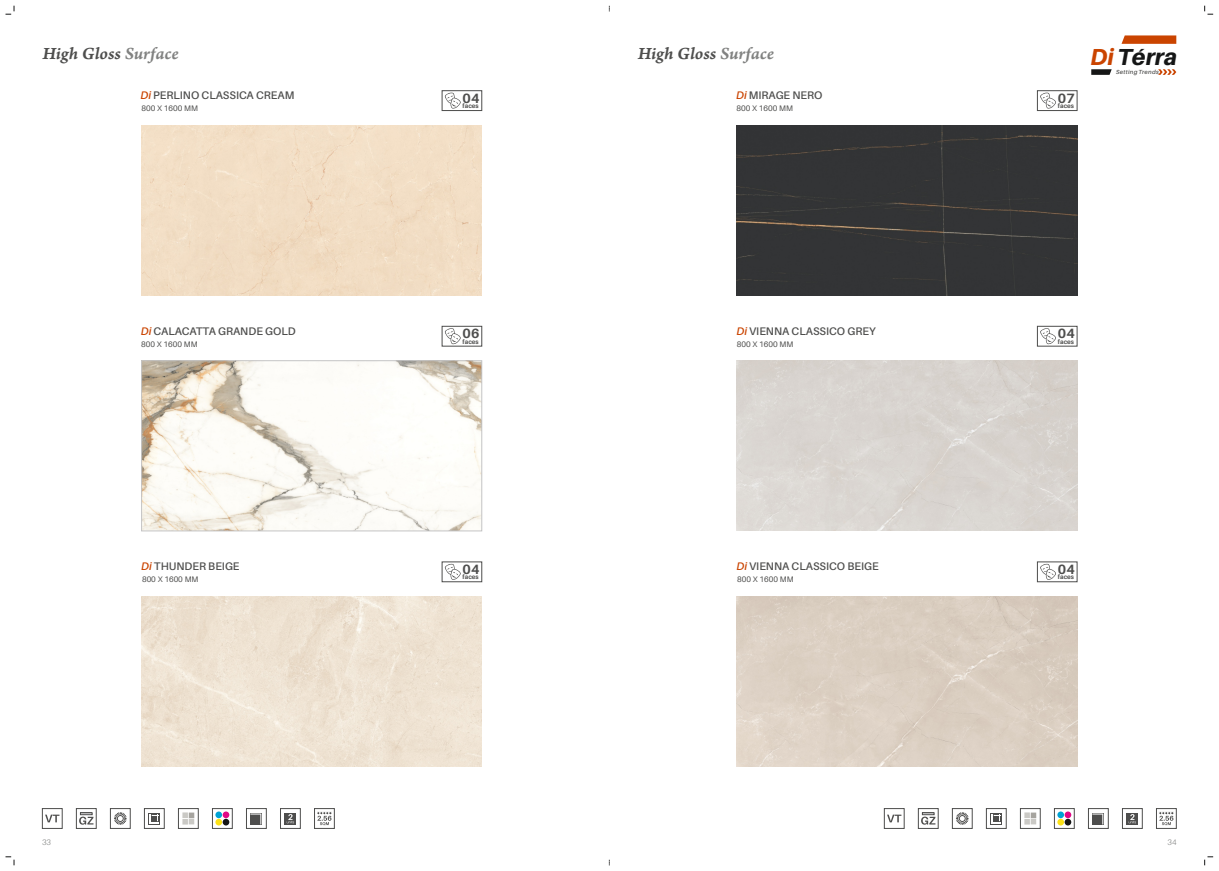
<style>
.page{position:relative;width:1219px;height:871px;background:#fff}
.page>*{position:absolute;margin:0;border:0;box-sizing:border-box;transform-origin:0 0}
.t1{font:italic 800 23.2px "Aileron";color:#151616}
.t2{font:18px "Arno Pro Smbd Italic Caption";letter-spacing:-.005em;color:#4e4e4d}
.t3{font:700 13.5px "Aileron";color:#4e4e4d}
.t4{font:600 11px "Aileron";color:#4e4e4d}
.t5{font:8px "Aileron";color:#4e4e4d}
.t6{font:300 8px "Aileron";color:#818281}
.t7{font:700 6.4px "Aileron";color:#4e4e4d}
.t8{font:italic 600 5.9px "Aileron";letter-spacing:.055em;color:#4e4e4d}
.s1{color:#818281}
.s2{color:#ca4400}
.s3{font-style:italic;color:#ca4400}
</style>
<div class="page">
<svg style="left:6px;top:6px;width:9px;height:9px"></svg>
<svg style="left:1204px;top:6px;width:9px;height:9px"></svg>
<svg style="left:6px;top:856px;width:9px;height:9px"></svg>
<svg style="left:1204px;top:856px;width:9px;height:9px"></svg>
<div style="left:1156px;top:807px;width:21px;height:21px;border:1px solid #4e4e4d"></div>
<svg style="left:1159px;top:811px;width:15px;height:14px"></svg>
<div style="left:986px;top:807px;width:21px;height:21px;border:1px solid #4e4e4d"></div>
<svg style="left:990px;top:813px;width:12px;height:11px"></svg>
<svg style="left:991px;top:813px;width:10px;height:10px"></svg>
<div style="left:884px;top:807px;width:21px;height:21px;border:1px solid #4e4e4d"></div>
<svg style="left:887px;top:814px;width:14px;height:8px"></svg>
<div style="left:918px;top:807px;width:21px;height:21px;border:1px solid #4e4e4d"></div>
<svg style="left:921px;top:812px;width:14px;height:12px"></svg>
<div style="left:1020px;top:807px;width:21px;height:21px;border:1px solid #4e4e4d"></div>
<svg style="left:1024px;top:812px;width:12px;height:12px"></svg>
<div style="left:1054px;top:807px;width:21px;height:21px;border:1px solid #4e4e4d"></div>
<div style="left:1057px;top:818px;width:7px;height:7px;background:#fbe116;border-radius:50%"></div>
<div style="left:1057px;top:811px;width:7px;height:7px;background:#00a3d4;border-radius:50%"></div>
<div style="left:1065px;top:811px;width:6px;height:7px;background:#e10886;border-radius:50%"></div>
<div style="left:1065px;top:818px;width:6px;height:7px;background:#151616;border-radius:50%"></div>
<div style="left:1088px;top:807px;width:21px;height:21px;border:1px solid #4e4e4d"></div>
<svg style="left:1092px;top:813px;width:11px;height:11px"></svg>
<div style="left:1122px;top:807px;width:21px;height:21px;border:1px solid #4e4e4d"></div>
<div style="left:1126px;top:812px;width:12px;height:12px;background:#4e4e4d"></div>
<svg style="left:1129px;top:814px;width:7px;height:9px"></svg>
<div style="left:952px;top:807px;width:21px;height:21px;border:1px solid #4e4e4d"></div>
<svg style="left:956px;top:812px;width:13px;height:12px"></svg>
<div style="left:314px;top:807px;width:21px;height:21px;border:1px solid #4e4e4d"></div>
<svg style="left:317px;top:811px;width:15px;height:14px"></svg>
<div style="left:144px;top:807px;width:21px;height:21px;border:1px solid #4e4e4d"></div>
<svg style="left:148px;top:813px;width:12px;height:11px"></svg>
<svg style="left:149px;top:813px;width:10px;height:10px"></svg>
<div style="left:42px;top:807px;width:21px;height:21px;border:1px solid #4e4e4d"></div>
<svg style="left:45px;top:814px;width:14px;height:8px"></svg>
<div style="left:76px;top:807px;width:21px;height:21px;border:1px solid #4e4e4d"></div>
<svg style="left:79px;top:812px;width:14px;height:12px"></svg>
<div style="left:178px;top:807px;width:21px;height:21px;border:1px solid #4e4e4d"></div>
<svg style="left:182px;top:812px;width:12px;height:12px"></svg>
<div style="left:212px;top:807px;width:21px;height:21px;border:1px solid #4e4e4d"></div>
<div style="left:215px;top:818px;width:7px;height:7px;background:#fbe116;border-radius:50%"></div>
<div style="left:215px;top:811px;width:7px;height:7px;background:#00a3d4;border-radius:50%"></div>
<div style="left:223px;top:811px;width:6px;height:7px;background:#e10886;border-radius:50%"></div>
<div style="left:223px;top:818px;width:6px;height:7px;background:#151616;border-radius:50%"></div>
<div style="left:246px;top:807px;width:21px;height:21px;border:1px solid #4e4e4d"></div>
<svg style="left:250px;top:813px;width:11px;height:11px"></svg>
<div style="left:280px;top:807px;width:21px;height:21px;border:1px solid #4e4e4d"></div>
<div style="left:284px;top:812px;width:12px;height:12px;background:#4e4e4d"></div>
<svg style="left:287px;top:814px;width:7px;height:9px"></svg>
<div style="left:110px;top:807px;width:21px;height:21px;border:1px solid #4e4e4d"></div>
<svg style="left:114px;top:812px;width:13px;height:12px"></svg>
<div style="left:737px;top:125px;width:340px;height:170px;background:#333436"></div>
<div style="left:737px;top:360px;width:340px;height:170px;background:#d9d4d0"></div>
<img style="left:737px;top:596px;width:340px;height:170px">
<svg style="left:1036px;top:90px;width:42px;height:21px"></svg>
<svg style="left:1036px;top:325px;width:42px;height:22px"></svg>
<svg style="left:1036px;top:561px;width:42px;height:21px"></svg>
<div style="left:142px;top:125px;width:340px;height:170px;background:#f2dec5"></div>
<img style="left:142px;top:596px;width:340px;height:170px">
<svg style="left:441px;top:90px;width:42px;height:21px"></svg>
<svg style="left:441px;top:325px;width:42px;height:22px"></svg>
<svg style="left:441px;top:561px;width:42px;height:21px"></svg>
<img style="left:143px;top:362px;width:337px;height:167px">
<div style="left:141px;top:360px;width:341px;height:171px;border:1px solid #c4c4c5"></div>
<svg style="left:1091px;top:69px;width:21px;height:6px"></svg>
<svg style="left:1121px;top:35px;width:55px;height:9px"></svg>
<svg style="left:1158px;top:69px;width:18px;height:6px"></svg>
<h2 class="t2" style="left:42px;top:47px;width:138px">High Gloss <span class="s1">Surface</span></h2>
<h2 class="t2" style="left:638px;top:47px;width:138px">High Gloss <span class="s1">Surface</span></h2>
<h1 class="t1" style="left:1091px;top:47px;width:88px"><span class="s2">Di</span> Térra</h1>
<p class="t8" style="left:1116px;top:69px;width:44px">Setting Trends</p>
<p class="t4" style="left:141px;top:91px;width:155px"><span class="s3">Di</span> PERLINO CLASSICA CREAM</p>
<p class="t5" style="left:142px;top:105px;width:58px">800 X 1600 MM</p>
<p class="t3" style="left:463px;top:92px;width:18px">04</p>
<p class="t7" style="left:463px;top:103px;width:18px">faces</p>
<p class="t4" style="left:736px;top:91px;width:88px"><span class="s3">Di</span> MIRAGE NERO</p>
<p class="t5" style="left:737px;top:105px;width:58px">800 X 1600 MM</p>
<p class="t3" style="left:1058px;top:92px;width:18px">07</p>
<p class="t7" style="left:1058px;top:103px;width:18px">faces</p>
<p class="t4" style="left:141px;top:326px;width:156px"><span class="s3">Di</span> CALACATTA GRANDE GOLD</p>
<p class="t5" style="left:141px;top:340px;width:58px">800 X 1600 MM</p>
<p class="t3" style="left:463px;top:327px;width:18px">06</p>
<p class="t7" style="left:463px;top:338px;width:18px">faces</p>
<p class="t4" style="left:736px;top:326px;width:141px"><span class="s3">Di</span> VIENNA CLASSICO GREY</p>
<p class="t5" style="left:737px;top:340px;width:58px">800 X 1600 MM</p>
<p class="t3" style="left:1058px;top:327px;width:18px">04</p>
<p class="t7" style="left:1058px;top:338px;width:18px">faces</p>
<p class="t4" style="left:141px;top:561px;width:100px"><span class="s3">Di</span> THUNDER BEIGE</p>
<p class="t5" style="left:142px;top:575px;width:58px">800 X 1600 MM</p>
<p class="t3" style="left:463px;top:563px;width:18px">04</p>
<p class="t7" style="left:463px;top:574px;width:18px">faces</p>
<p class="t4" style="left:736px;top:561px;width:144px"><span class="s3">Di</span> VIENNA CLASSICO BEIGE</p>
<p class="t5" style="left:737px;top:575px;width:58px">800 X 1600 MM</p>
<p class="t3" style="left:1058px;top:563px;width:18px">04</p>
<p class="t7" style="left:1058px;top:574px;width:18px">faces</p>
<p class="t6" style="left:42px;top:838px;width:10px">33</p>
<p class="t6" style="left:1167px;top:838px;width:10px">34</p>
</div>
